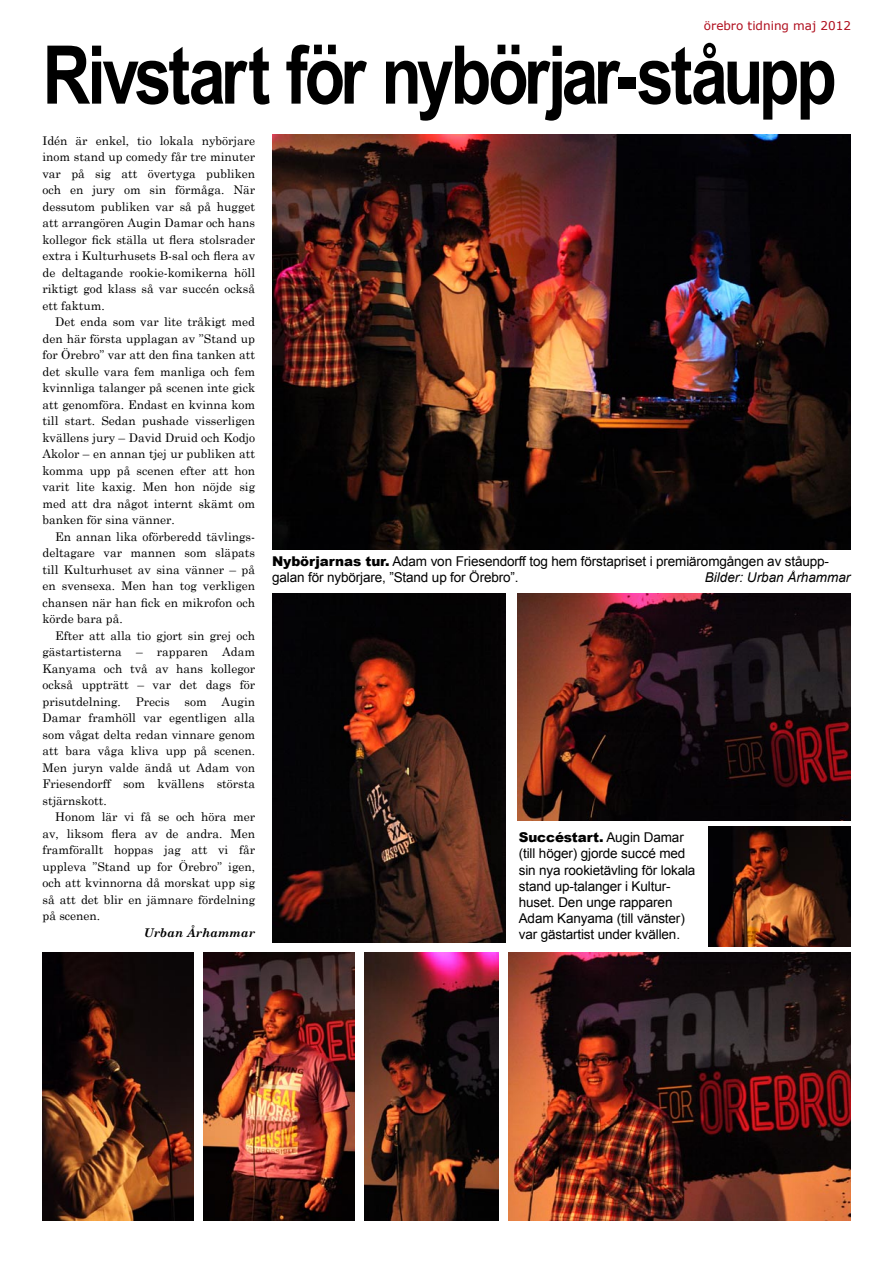
<style>
.page{position:relative;width:893px;height:1263px;background:#fff}
.page>*{position:absolute;margin:0;border:0;box-sizing:border-box;transform-origin:0 0}
.t1{font:700 81px "Arial Narrow";letter-spacing:-.04em;color:#000}
.t2{font:13.5px/16.2px "Arial";letter-spacing:-.01em;color:#000}
.t3{font:italic 13.5px "Arial";color:#000}
.t4{font:12px/16.5px "Century Schoolbook";color:#000;text-align:justify}
.t5{font:12px "Verdana";color:#af0c1c}
.t6{font:italic 700 12px "Century Schoolbook";color:#000}
.s1{font-weight:900}
</style>
<div class="page">
<img style="left:517px;top:593px;width:333px;height:227px">
<img style="left:204px;top:952px;width:150px;height:268px">
<img style="left:272px;top:593px;width:234px;height:350px">
<img style="left:708px;top:826px;width:142px;height:120px">
<img style="left:43px;top:952px;width:151px;height:268px">
<img style="left:365px;top:952px;width:133px;height:268px">
<img style="left:509px;top:952px;width:341px;height:268px">
<img style="left:272px;top:134px;width:578px;height:415px">
<p class="t5" style="left:704px;top:18px;width:149px">örebro tidning maj 2012</p>
<p class="t1" style="left:43px;top:14px;width:796px">Rivstart för nybörjar-ståupp</p>
<p class="t4" style="left:43px;top:131px;width:214px">Idén är enkel, tio lokala nybörjare inom stand up comedy får tre minuter var på sig att övertyga publiken och en jury om sin förmåga. När dessutom publiken var så på hugget att arrangören Augin Damar och hans kollegor fick ställa ut flera stolsrader extra i Kulturhusets B-sal och flera av de deltagande rookie-komikerna höll riktigt god klass så var succén också ett faktum.</p>
<p class="t4" style="left:43px;top:313px;width:214px;text-indent:13px">Det enda som var lite tråkigt med den här första upplagan av ”Stand up for Örebro” var att den fina tanken att det skulle vara fem manliga och fem kvinnliga talanger på scenen inte gick att genomföra. Endast en kvinna kom till start. Sedan pushade visserligen kvällens jury – David Druid och Kodjo Akolor – en annan tjej ur publiken att komma upp på scenen efter att hon varit lite kaxig. Men hon nöjde sig med att dra något internt skämt om banken för sina vänner.</p>
<p class="t4" style="left:43px;top:527px;width:214px;text-indent:13px">En annan lika oförberedd tävlings&shy;deltagare var mannen som släpats till Kulturhuset av sina vänner – på en svensexa. Men han tog verkligen chansen när han fick en mikrofon och körde bara på.</p>
<p class="t4" style="left:43px;top:626px;width:214px;text-indent:13px">Efter att alla tio gjort sin grej och gästartisterna – rapparen Adam Kanyama och två av hans kollegor också uppträtt – var det dags för prisutdelning. Precis som Augin Damar framhöll var egentligen alla som vågat delta redan vinnare genom att bara våga kliva upp på scenen.<br>Men juryn valde ändå ut Adam von Friesendorff som kvällens största stjärnskott.</p>
<p class="t4" style="left:43px;top:808px;width:214px;text-indent:13px">Honom lär vi få se och höra mer av, liksom flera av de andra. Men framförallt hoppas jag att vi får uppleva ”Stand up for Örebro” igen, och att kvinnorna då morskat upp sig så att det blir en jämnare fördelning på scenen.</p>
<p class="t6" style="left:144px;top:923px;width:113px">Urban Århammar</p>
<p class="t2" style="left:272px;top:553px;width:558px"><span class="s1">Nybörjarnas tur.</span> Adam von Friesendorff tog hem förstapriset i premiäromgången av ståupp-</p>
<p class="t2" style="left:272px;top:569px;width:248px">galan för nybörjare, ”Stand up for Örebro”.</p>
<p class="t3" style="left:705px;top:568px;width:147px">Bilder: Urban Århammar</p>
<p class="t2" style="left:519px;top:829px;width:178px"><span class="s1">Succéstart.</span> Augin Damar (till höger) gjorde succé med sin nya rookietävling för lokala stand up-talanger i Kultur&shy;huset. Den unge rapparen<br>Adam Kanyama (till vänster) var gästartist under kvällen.</p>
</div>
